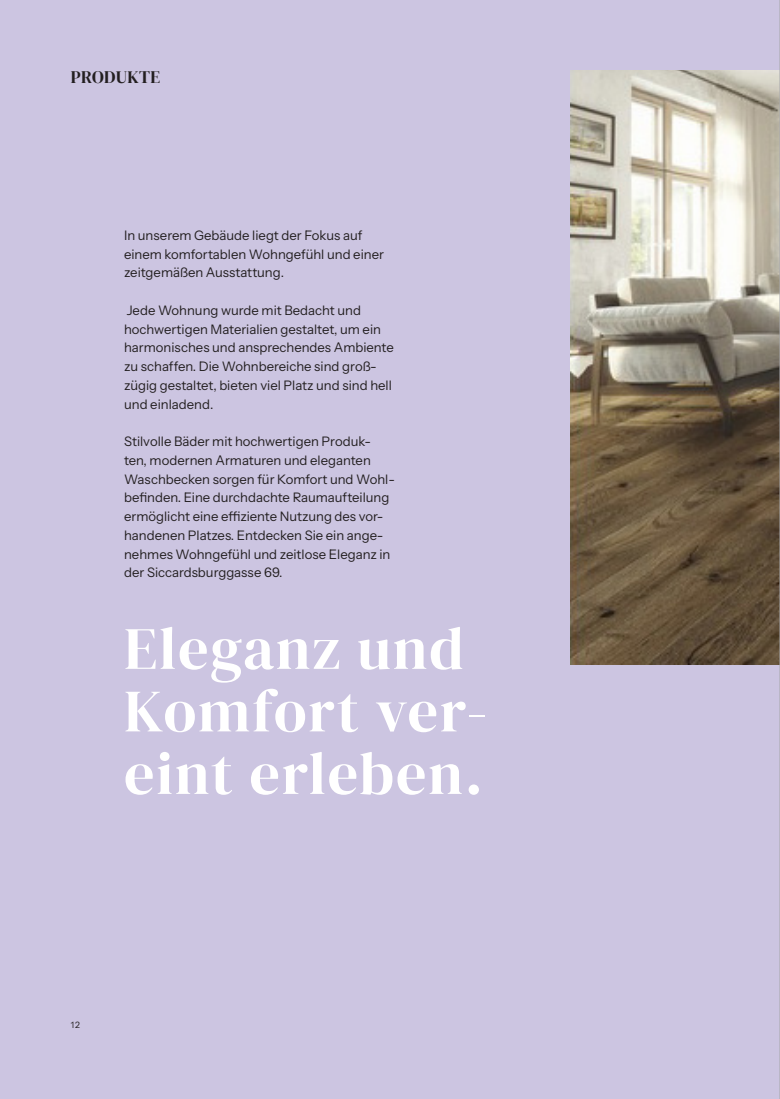
<style>
.page{position:relative;width:780px;height:1099px;background:#fff}
.page>*{position:absolute;margin:0;border:0;box-sizing:border-box;transform-origin:0 0}
.Headline_Weiß{font:60px/62.5px "DM Serif Display";letter-spacing:.03em;color:#fff}
.Kapitelheader{font:17.5px "DM Serif Display";letter-spacing:.015em;color:#231f20}
.Fließtext{font:13.12px/18.8px "Instrument Sans";color:#231f20}
.t1{font:8.75px "Instrument Sans";color:#231f20}
</style>
<div class="page">
<div style="left:0;top:0;width:780px;height:1098px;background:#ccc5e1"></div>
<img style="left:570px;top:71px;width:209px;height:593px">
<hr style="left:779px;top:0;width:1px;height:1098px;background:#a8a9ad">
<p class="Kapitelheader" style="left:71px;top:67px;width:91px">PRODUKTE</p>
<p class="Fließtext" style="left:124px;top:226px;width:261px">In unserem Gebäude liegt der Fokus auf einem komfortablen Wohngefühl und einer zeitgemäßen Ausstattung.</p>
<p class="Fließtext" style="left:124px;top:301px;width:271px">Jede Wohnung wurde mit Bedacht und hochwertigen Materialien gestaltet, um ein harmonisches und ansprechendes Ambiente zu schaffen. Die Wohnbereiche sind groß&shy;zügig gestaltet, bieten viel Platz und sind hell und einladend.</p>
<p class="Fließtext" style="left:124px;top:432px;width:272px">Stilvolle Bäder mit hochwertigen Produk&shy;ten, modernen Armaturen und eleganten Waschbecken sorgen für Komfort und Wohl&shy;befinden. Eine durchdachte Raumaufteilung ermöglicht eine effiziente Nutzung des vor&shy;handenen Platzes. Entdecken Sie ein ange&shy;nehmes Wohngefühl und zeitlose Eleganz in der Siccardsburggasse 69.</p>
<p class="Headline_Weiß" style="left:124px;top:618px;width:364px">Eleganz und<br>Komfort ver&shy;eint erleben.</p>
<p class="t1" style="left:71px;top:1018px;width:10px">12</p>
</div>
